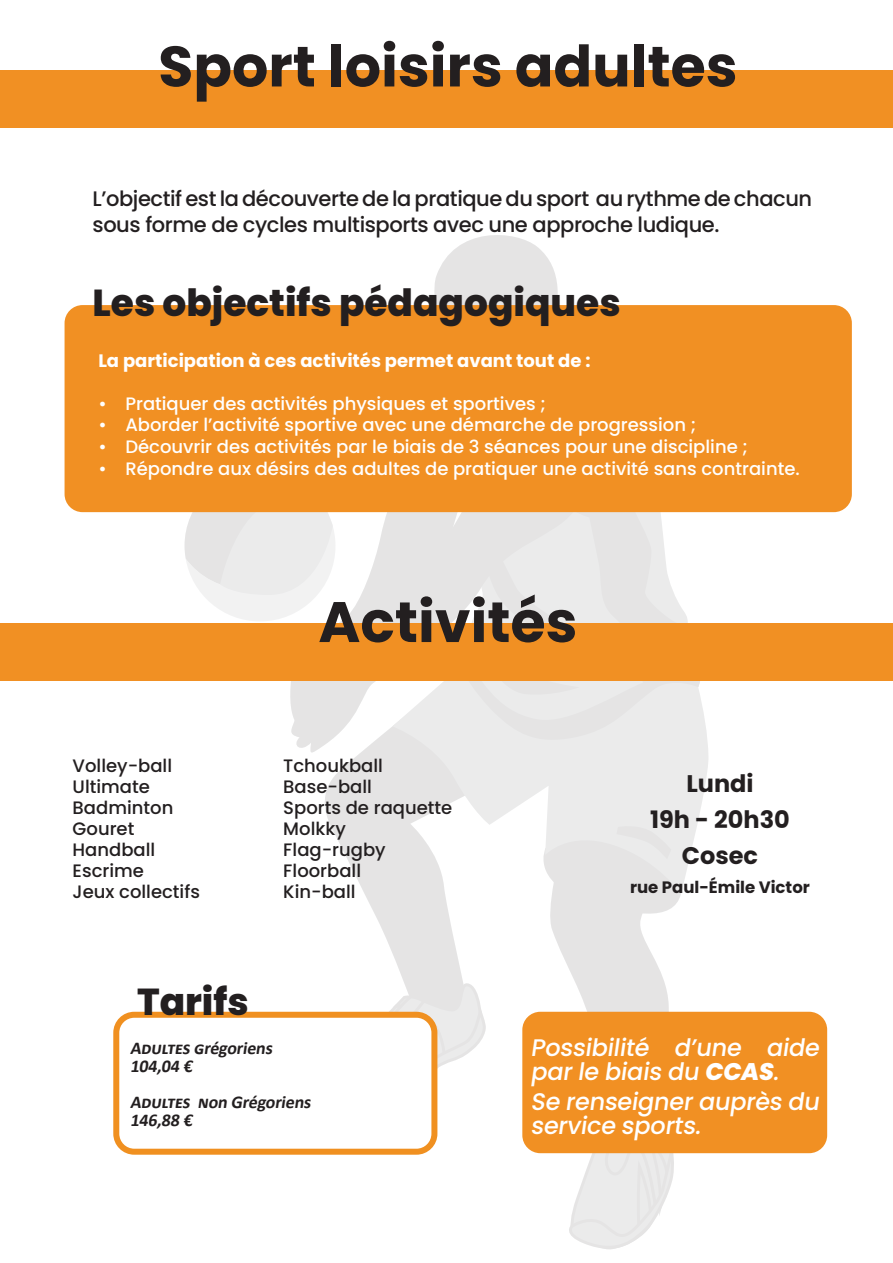
<style>
.page{position:relative;width:893px;height:1263px;background:#fff}
.page>*{position:absolute;margin:0;border:0;box-sizing:border-box;transform-origin:0 0}
.t1{font:700 57px "Poppins";color:#231f20}
.t2{font:800 37.5px "Poppins";color:#231f20}
.liste_mairie{font:500 24px/24px "Poppins";color:#fff}
.t3{font:700 24px "Poppins";color:#231f20}
.t4{font:500 21px/25.2px "Poppins";letter-spacing:-.02em;color:#231f20}
.t5{font:500 18px "Poppins";color:#fff}
.t6{font:500 18px "Poppins";color:#231f20}
.t7{font:700 18px/18px "Calibri";color:#231f20}
.t8{font:700 18px "Poppins";color:#fff}
.t9{font:700 16.5px "Poppins";color:#231f20}
.s1{font-weight:800}
</style>
<div class="page">
<svg style="left:325px;top:755px;width:138px;height:226px;fill:#e5e4e4"></svg>
<svg style="left:392px;top:680px;width:317px;height:214px;fill:#ebebeb"></svg>
<svg style="left:287px;top:512px;width:370px;height:243px;fill:#ebebeb"></svg>
<svg style="left:312px;top:981px;width:174px;height:131px"></svg>
<svg style="left:302px;top:680px;width:29px;height:28px"></svg>
<svg style="left:338px;top:806px;width:20px;height:30px"></svg>
<svg style="left:530px;top:778px;width:158px;height:472px"></svg>
<svg style="left:432px;top:235px;width:269px;height:510px"></svg>
<svg style="left:184px;top:512px;width:151px;height:109px"></svg>
<div style="left:522px;top:1012px;width:305px;height:141px;background:#f19023;border-radius:18px"></div>
<div style="left:65px;top:305px;width:787px;height:207px;background:#f19023;border-radius:18px"></div>
<div style="left:116px;top:1015px;width:318px;height:137px;background:#fff;border-radius:18px"></div>
<div style="left:113px;top:1012px;width:324px;height:143px;border:6px solid #f09020;border-radius:18px"></div>
<div style="left:0;top:70px;width:893px;height:57px;background:#f19023"></div>
<div style="left:1px;top:623px;width:892px;height:57px;background:#f19023"></div>
<p class="t1" style="left:158px;top:33px;width:581px">Sport loisirs adultes</p>
<p class="t4" style="left:93px;top:187px;width:721px">L’objectif est la découverte de la pratique du sport au rythme de chacun sous forme de cycles multisports avec une approche ludique.</p>
<p class="t2" style="left:93px;top:281px;width:530px">Les objectifs pédagogiques</p>
<p class="t8" style="left:98px;top:350px;width:494px">La participation à ces activités permet avant tout de :</p>
<p class="t5" style="left:98px;top:393px;width:449px">• Pratiquer des activités physiques et sportives ;</p>
<p class="t5" style="left:98px;top:415px;width:599px">• Aborder l’activité sportive avec une démarche de progression ;</p>
<p class="t5" style="left:98px;top:436px;width:651px">• Découvrir des activités par le biais de 3 séances pour une discipline ;</p>
<p class="t5" style="left:98px;top:458px;width:703px">• Répondre aux désirs des adultes de pratiquer une activité sans contrainte.</p>
<p class="t1" style="left:318px;top:589px;width:261px">Activités</p>
<p class="t6" style="left:73px;top:755px;width:101px">Volley-ball</p>
<p class="t6" style="left:73px;top:776px;width:79px">Ultimate</p>
<p class="t6" style="left:73px;top:797px;width:102px">Badminton</p>
<p class="t6" style="left:73px;top:818px;width:63px">Gouret</p>
<p class="t6" style="left:73px;top:839px;width:84px">Handball</p>
<p class="t6" style="left:73px;top:860px;width:73px">Escrime</p>
<p class="t6" style="left:73px;top:881px;width:129px">Jeux collectifs</p>
<p class="t2" style="left:137px;top:980px;width:113px">Tarifs</p>
<p class="t6" style="left:283px;top:755px;width:101px">Tchoukball</p>
<p class="t6" style="left:283px;top:776px;width:90px">Base-ball</p>
<p class="t6" style="left:283px;top:797px;width:171px">Sports de raquette</p>
<p class="t6" style="left:283px;top:818px;width:64px">Molkky</p>
<p class="t6" style="left:283px;top:839px;width:104px">Flag-rugby</p>
<p class="t6" style="left:283px;top:860px;width:79px">Floorball</p>
<p class="t6" style="left:283px;top:881px;width:74px">Kin-ball</p>
<p class="t3" style="left:686px;top:770px;width:69px">Lundi</p>
<p class="t3" style="left:650px;top:806px;width:141px">19h - 20h30</p>
<p class="t3" style="left:682px;top:842px;width:78px">Cosec</p>
<p class="t9" style="left:630px;top:877px;width:181px">rue Paul-Émile Victor</p>
<p class="t7" style="left:130px;top:1039px;width:147px">Adultes grégoriens<br>104,04 €</p>
<p class="t7" style="left:130px;top:1093px;width:186px">Adultes non Grégoriens<br>146,88 €</p>
<p class="liste_mairie" style="left:530px;top:1035px;width:296px">Possibilité d’une aide parle biais du <span class="s1">CCAS</span>.</p>
<p class="liste_mairie" style="left:530px;top:1090px;width:296px">Se renseignerauprès du service sports.</p>
</div>
